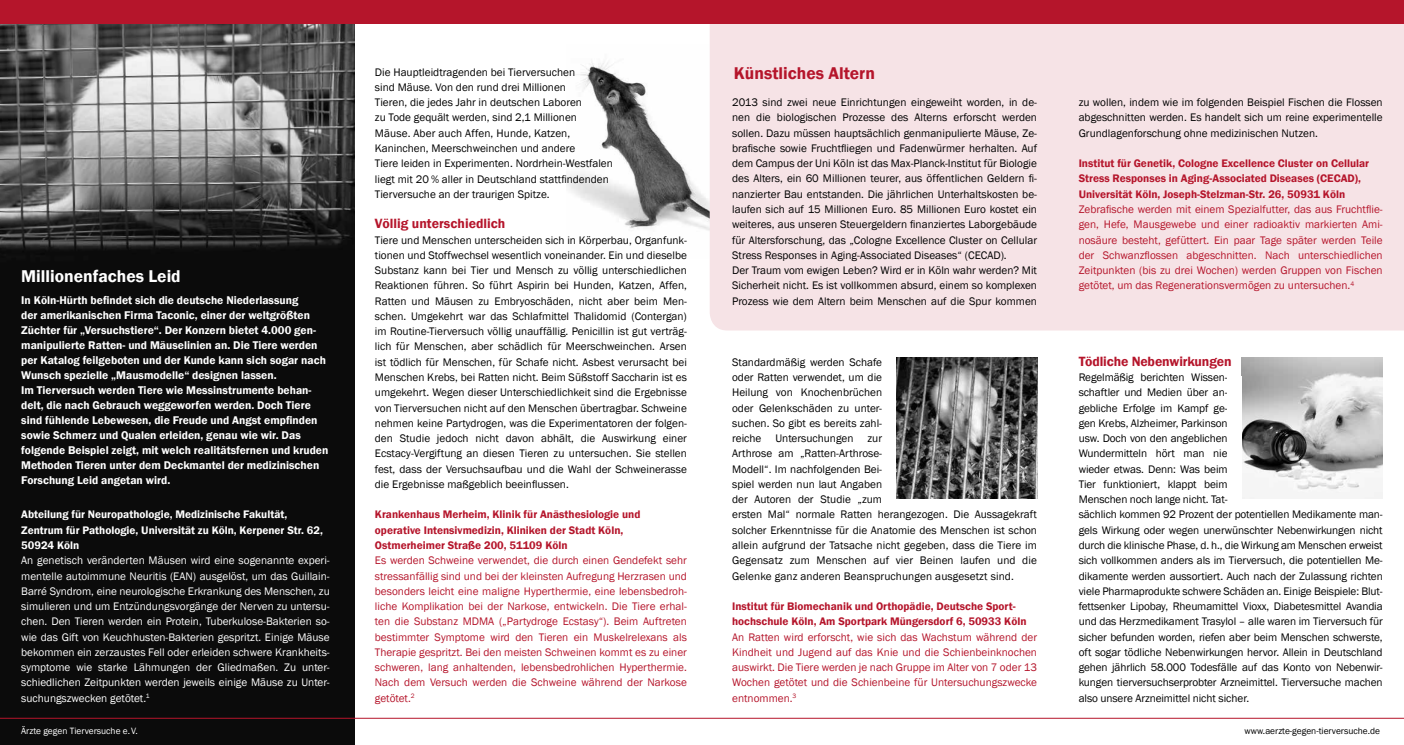
<style>
.page{position:relative;width:1404px;height:745px;background:#fff}
.page>*{position:absolute;margin:0;border:0;box-sizing:border-box;transform-origin:0 0}
.t1{font:600 17.5px "Franklin Gothic";color:#fff}
.t2{font:600 17.5px "Franklin Gothic";color:#b5152b}
.t3{font:600 13.75px "Franklin Gothic";letter-spacing:-.005em;color:#b5152b}
.t4{font:600 11.5px/15px "Franklin Gothic";color:#fff}
.t5{font:11.25px/15.2px "Franklin Gothic";color:#000}
.t6{font:11.25px/15.2px "Franklin Gothic";color:#b5152b;text-align:justify}
.t7{font:11.25px/15.2px "Franklin Gothic";color:#fff;text-align:justify}
.t8{font:600 11.25px/15.2px "Franklin Gothic";color:#b5152b}
.t9{font:600 11.25px/15.2px "Franklin Gothic";color:#fff}
.t10{font:9.38px "Franklin Gothic";color:#000}
.t11{font:9.38px "Franklin Gothic";color:#fff}
</style>
<div class="page">
<img style="left:567px;top:63px;width:142px;height:168px">
<div style="left:709px;top:24px;width:694px;height:306px;background:#f6e3e6"></div>
<img style="left:0;top:24px;width:354px;height:720px">
<hr style="left:0;top:717px;width:1403px;height:1px;background:#b5152b">
<div style="left:0;top:0;width:1403px;height:24px;background:#b5152b"></div>
<img style="left:896px;top:357px;width:141px;height:141px">
<img style="left:1241px;top:357px;width:141px;height:141px">
<h1 class="t1" style="left:21px;top:265px;width:161px">Millionenfaches Leid</h1>
<p class="t4" style="left:21px;top:293px;width:308px">In Köln-Hürth befindet sich die deutsche Niederlassung<br>der amerikanischen Firma Taconic, einer der weltgrößten Züchter für „Versuchstiere“. Der Konzern bietet 4.000 gen&shy;manipulierte Ratten- und Mäuselinien an. Die Tiere werden per Katalog feilgeboten und der Kunde kann sich sogar nach Wunsch spezielle „Mausmodelle“ designen lassen.<br>Im Tierversuch werden Tiere wie Messinstrumente behan&shy;delt, die nach Gebrauch weggeworfen werden. Doch Tiere sind fühlende Lebewesen, die Freude und Angst empfinden sowie Schmerz und Qualen erleiden, genau wie wir. Das folgende Beispiel zeigt, mit welch realitätsfernen und kruden Methoden Tieren unter dem Deckmantel der medizinischen Forschung Leid angetan wird.</p>
<p class="t9" style="left:21px;top:507px;width:303px">Abteilung für Neuropathologie, Medizinische Fakultät,<br>Zentrum für Pathologie, Universität zu Köln, Kerpener Str. 62,<br>50924 Köln</p>
<p class="t7" style="left:21px;top:552px;width:310px">An genetisch veränderten Mäusen wird eine sogenannte experi&shy;mentelle autoimmune Neuritis (EAN) ausgelöst, um das Guillain-Barré Syndrom, eine neurologische Erkrankung des Menschen, zu simulieren und um Entzündungsvorgänge der Nerven zu untersu&shy;chen. Den Tieren werden ein Protein, Tuberkulose-Bakterien so&shy;wie das Gift von Keuchhusten-Bakterien gespritzt. Einige Mäuse bekommen ein zerzaustes Fell oder erleiden schwere Krankheits&shy;symptome wie starke Lähmungen der Gliedmaßen. Zu unter&shy;schiedlichen Zeitpunkten werden jeweils einige Mäuse zu Unter&shy;suchungszwecken getötet.<sup>1</sup></p>
<p class="t5" style="left:375px;top:64px;width:239px">Die Hauptleidtragenden bei Tierversuchen<br>sind Mäuse. Von den rund drei Millionen<br>Tieren, die jedes Jahr in deutschen Laboren<br>zu Tode gequält werden, sind 2,1 Millionen Mäuse. Aber auch Affen, Hunde, Katzen, Kaninchen, Meerschweinchen und andere<br>Tiere leiden in Experimenten. Nordrhein-Westfalen liegt mit 20 % aller in Deutschland stattfindenden Tierversuche an der traurigen Spitze.</p>
<p class="t3" style="left:375px;top:215px;width:132px">Völlig unterschiedlich</p>
<p class="t5" style="left:375px;top:232px;width:313px;text-align:justify">Tiere und Menschen unterscheiden sich in Körperbau, Organfunk&shy;tionen und Stoffwechsel wesentlich voneinander. Ein und dieselbe Substanz kann bei Tier und Mensch zu völlig unterschiedlichen Reaktionen führen. So führt Aspirin bei Hunden, Katzen, Affen, Ratten und Mäusen zu Embryoschäden, nicht aber beim Men&shy;schen. Umgekehrt war das Schlafmittel Thalidomid (Contergan) im Routine-Tierversuch völlig unauffällig. Penicillin ist gut verträg&shy;lich für Menschen, aber schädlich für Meerschweinchen. Arsen ist tödlich für Menschen, für Schafe nicht. Asbest verursacht bei Menschen Krebs, bei Ratten nicht. Beim Süßstoff Saccharin ist es umgekehrt. Wegen dieser Unterschiedlichkeit sind die Ergebnisse von Tierversuchen nicht auf den Menschen übertragbar. Schweine nehmen keine Partydrogen, was die Experimentatoren der folgen&shy;den Studie jedoch nicht davon abhält, die Auswirkung einer Ecstacy-Vergiftung an diesen Tieren zu untersuchen. Sie stellen fest, dass der Versuchsaufbau und die Wahl der Schweinerasse die Ergebnisse maßgeblich beeinflussen.</p>
<p class="t8" style="left:375px;top:507px;width:267px">Krankenhaus Merheim, Klinik für Anästhesiologie und operative Intensivmedizin, Kliniken der Stadt Köln,<br>Ostmerheimer Straße 200, 51109 Köln</p>
<p class="t6" style="left:375px;top:552px;width:313px">Es werden Schweine verwendet, die durch einen Gendefekt sehr stressanfällig sind und bei der kleinsten Aufregung Herzrasen und besonders leicht eine maligne Hyperthermie, eine lebensbedroh&shy;liche Komplikation bei der Narkose, entwickeln. Die Tiere erhal&shy;ten die Substanz MDMA („Partydroge Ecstasy“). Beim Auftreten bestimmter Symptome wird den Tieren ein Muskelrelexans als Therapie gespritzt. Bei den meisten Schweinen kommt es zu einer schweren, lang anhaltenden, lebensbedrohlichen Hyperthermie.<br>Nach dem Versuch werden die Schweine während der Narkose getötet.<sup>2</sup></p>
<h1 class="t2" style="left:733px;top:62px;width:142px">Künstliches Altern</h1>
<p class="t5" style="left:732px;top:95px;width:306px">2013 sind zwei neue Einrichtungen eingeweiht worden, in de&shy;nen die biologischen Prozesse des Alterns erforscht werden sollen. Dazu müssen hauptsächlich genmanipulierte Mäuse, Ze&shy;brafische sowie Fruchtfliegen und Fadenwürmer herhalten. Auf dem Campus der Uni Köln ist das Max-Planck-Institut für Biologie des Alters, ein 60 Millionen teurer, aus öffentlichen Geldern fi&shy;nanzierter Bau entstanden. Die jährlichen Unterhaltskosten be&shy;laufen sich auf 15 Millionen Euro. 85 Millionen Euro kostet ein weiteres, aus unseren Steuergeldern finanziertes Laborgebäude für Altersforschung, das „Cologne Excellence Cluster on Cellular Stress Responses in Aging-Associated Diseases“ (CECAD).<br>Der Traum vom ewigen Leben? Wird er in Köln wahr werden? Mit Sicherheit nicht. Es ist vollkommen absurd, einem so komplexen Prozess wie dem Altern beim Menschen auf die Spur kommen</p>
<p class="t5" style="left:732px;top:354px;width:306px">Standardmäßig werden Schafe<br>oder Ratten verwendet, um die<br>Heilung von Knochenbrüchen<br>oder Gelenkschäden zu unter-<br>suchen. So gibt es bereits zahl-<br>reiche Untersuchungen zur<br>Arthrose am „Ratten-Arthrose-<br>Modell“. Im nachfolgenden Bei-<br>spiel werden nun laut Angaben<br>der Autoren der Studie „zum<br>ersten Mal“ normale Ratten herangezogen. Die Aussagekraft solcher Erkenntnisse für die Anatomie des Menschen ist schon allein aufgrund der Tatsache nicht gegeben, dass die Tiere im Gegensatz zum Menschen auf vier Beinen laufen und die Gelenke ganz anderen Beanspruchungen ausgesetzt sind.</p>
<p class="t8" style="left:732px;top:598px;width:296px">Institut für Biomechanik und Orthopädie, Deutsche Sport&shy;hochschule Köln, Am Sportpark Müngersdorf 6, 50933 Köln</p>
<p class="t6" style="left:732px;top:629px;width:306px">An Ratten wird erforscht, wie sich das Wachstum während der Kindheit und Jugend auf das Knie und die Schienbeinknochen auswirkt. Die Tiere werden je nach Gruppe im Alter von 7 oder 13<br>Wochen getötet und die Schienbeine für Untersuchungszwecke entnommen.<sup>3</sup></p>
<p class="t5" style="left:1078px;top:95px;width:305px;text-align:justify">zu wollen, indem wie im folgenden Beispiel Fischen die Flossen abgeschnitten werden. Es handelt sich um reine experimentelle Grundlagenforschung ohne medizinischen Nutzen.</p>
<p class="t8" style="left:1078px;top:156px;width:292px">Institut für Genetik, Cologne Excellence Cluster on Cellular<br>Stress Responses in Aging-Associated Diseases (CECAD),<br>Universität Köln, Joseph-Stelzman-Str. 26, 50931 Köln</p>
<p class="t6" style="left:1078px;top:202px;width:305px">Zebrafische werden mit einem Spezialfutter, das aus Fruchtflie&shy;gen, Hefe, Mausgewebe und einer radioaktiv markierten Ami&shy;nosäure besteht, gefüttert. Ein paar Tage später werden Teile der Schwanzflossen abgeschnitten. Nach unterschiedlichen Zeitpunkten (bis zu drei Wochen) werden Gruppen von Fischen getötet, um das Regenerationsvermögen zu untersuchen.<sup>4</sup></p>
<p class="t3" style="left:1078px;top:352px;width:154px">Tödliche Nebenwirkungen</p>
<p class="t5" style="left:1078px;top:369px;width:305px">Regelmäßig berichten Wissen-<br>schaftler und Medien über an-<br>gebliche Erfolge im Kampf ge-<br>gen Krebs, Alzheimer, Parkinson<br>usw. Doch von den angeblichen<br>Wundermitteln hört man nie<br>wieder etwas. Denn: Was beim<br>Tier funktioniert, klappt beim<br>Menschen noch lange nicht. Tat-<br>sächlich kommen 92 Prozent der potentiellen Medikamente man&shy;gels Wirkung oder wegen unerwünschter Nebenwirkungen nicht durch die klinische Phase, d. h., die Wirkung am Menschen erweist sich vollkommen anders als im Tierversuch, die potentiellen Me&shy;dikamente werden aussortiert. Auch nach der Zulassung richten viele Pharmaprodukte schwere Schäden an. Einige Beispiele: Blut&shy;fettsenker Lipobay, Rheumamittel Vioxx, Diabetesmittel Avandia und das Herzmedikament Trasylol – alle waren im Tierversuch für sicher befunden worden, riefen aber beim Menschen schwerste, oft sogar tödliche Nebenwirkungen hervor. Allein in Deutschland gehen jährlich 58.000 Todesfälle auf das Konto von Nebenwir&shy;kungen tierversuchserprobter Arzneimittel. Tierversuche machen also unsere Arzneimittel nicht sicher.</p>
<p class="t11" style="left:21px;top:724px;width:118px">Ärzte gegen Tierversuche e.V.</p>
<p class="t10" style="left:1244px;top:724px;width:137px">www.aerzte-gegen-tierversuche.de</p>
</div>
